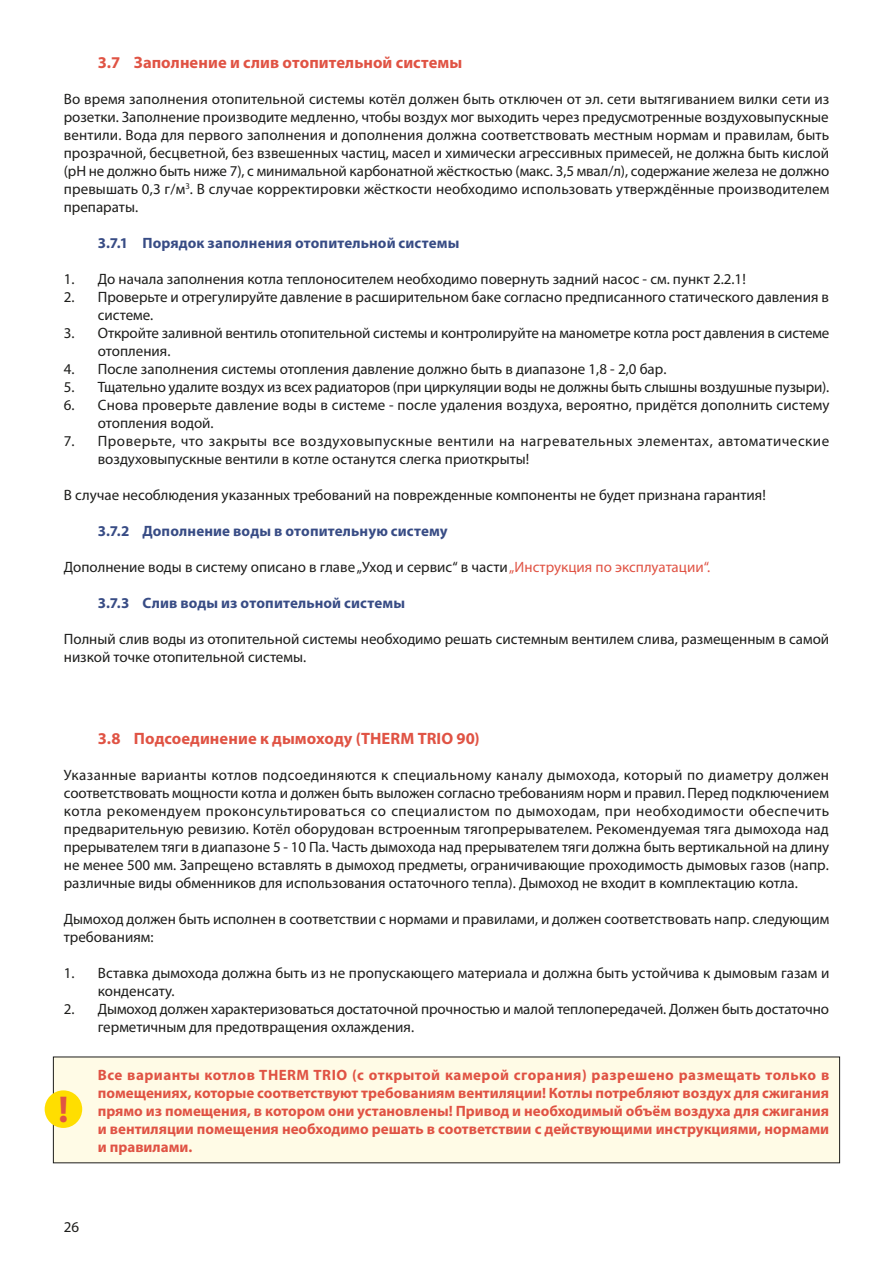
<style>
.page{position:relative;width:893px;height:1263px;background:#fff}
.page>*{position:absolute;margin:0;border:0;box-sizing:border-box;transform-origin:0 0}
.t1{font:700 37.5px "Myriad Pro";color:#e05344}
.t2{font:700 16.5px "Myriad Pro";letter-spacing:.005em;color:#e05344}
.t3{font:15px/18px "Myriad Pro";color:#1d1d1b}
.t4{font:700 15px/18px "Myriad Pro";color:#e05344;text-align:justify}
.t5{font:15px/18px "Myriad Pro";letter-spacing:.025em;color:#1d1d1b}
.t6{font:700 15px "Myriad Pro";letter-spacing:.01em;color:#384c85}
.s1{color:#e05344}
</style>
<div class="page">
<div style="left:53px;top:1057px;width:787px;height:106px;background:#fffbe6"></div>
<div style="left:45px;top:1090px;width:37px;height:38px;background:#ffde00;border-radius:50%"></div>
<p class="t2" style="left:98px;top:51px;width:366px">3.7 Заполнение и слив отопительной системы</p>
<p class="t3" style="left:64px;top:89px;width:767px;text-align:justify">Во время заполнения отопительной системы котёл должен быть отключен от эл. сети вытягиванием вилки сети из розетки. Заполнение производите медленно, чтобы воздух мог выходить через предусмотренные воздуховыпускные вентили. Вода для первого заполнения и дополнения должна соответствовать местным нормам и правилам, быть прозрачной, бесцветной, без взвешенных частиц, масел и химически агрессивных примесей, не должна быть кислой (рН не должно быть ниже 7), с минимальной карбонатной жёсткостью (макс. 3,5 мвал/л), содержание железа не должно превышать 0,3 г/м<sup>3</sup>. В случае корректировки жёсткости необходимо использовать утверждённые производителем препараты.</p>
<p class="t6" style="left:98px;top:233px;width:363px">3.7.1 Порядок заполнения отопительной системы</p>
<p class="t3" style="left:64px;top:269px;width:683px">1. До начала заполнения котла теплоносителем необходимо повернуть задний насос - см. пункт 2.2.1!</p>
<p class="t3" style="left:98px;top:287px;width:732px;text-indent:-34px">2. Проверьте и отрегулируйте давление в расширительном баке согласно предписанного статического давления в системе.</p>
<p class="t3" style="left:98px;top:323px;width:733px;text-indent:-34px">3. Откройте заливной вентиль отопительной системы и контролируйте на манометре котла рост давления в системе отопления.</p>
<p class="t3" style="left:64px;top:359px;width:604px">4. После заполнения системы отопления давление должно быть в диапазоне 1,8 - 2,0 бар.</p>
<p class="t3" style="left:64px;top:377px;width:767px">5. Тщательно удалите воздух из всех радиаторов (при циркуляции воды не должны быть слышны воздушные пузыри).</p>
<p class="t3" style="left:98px;top:395px;width:733px;text-indent:-34px">6. Снова проверьте давление воды в системе - после удаления воздуха, вероятно, придётся дополнить систему отопления водой.</p>
<p class="t5" style="left:98px;top:431px;width:733px;text-indent:-34px">7. Проверьте, что закрыты все воздуховыпускные вентили на нагревательных элементах, автоматические воздуховыпускные вентили в котле останутся слегка приоткрыты!</p>
<p class="t3" style="left:64px;top:485px;width:703px">В случае несоблюдения указанных требований на поврежденные компоненты не будет признана гарантия!</p>
<p class="t6" style="left:98px;top:521px;width:351px">3.7.2 Дополнение воды в отопительную систему</p>
<p class="t3" style="left:64px;top:557px;width:648px">Дополнение воды в систему описано в главе „Уход и сервис“ в части <span class="s1">„Инструкция по эксплуатации“.</span></p>
<p class="t6" style="left:98px;top:593px;width:309px">3.7.3 Слив воды из отопительной системы</p>
<p class="t3" style="left:64px;top:629px;width:767px">Полный слив воды из отопительной системы необходимо решать системным вентилем слива, размещенным в самой низкой точке отопительной системы.</p>
<p class="t2" style="left:98px;top:727px;width:383px">3.8 Подсоединение к дымоходу (THERM TRIO 90)</p>
<p class="t3" style="left:64px;top:765px;width:767px;text-align:justify">Указанные варианты котлов подсоединяются к специальному каналу дымохода, который по диаметру должен соответствовать мощности котла и должен быть выложен согласно требованиям норм и правил. Перед подключением котла рекомендуем проконсультироваться со специалистом по дымоходам, при необходимости обеспечить предварительную ревизию. Котёл оборудован встроенным тягопрерывателем. Рекомендуемая тяга дымохода над прерывателем тяги в диапазоне 5 - 10 Па. Часть дымохода над прерывателем тяги должна быть вертикальной на длину не менее 500 мм. Запрещено вставлять в дымоход предметы, ограничивающие проходимость дымовых газов (напр. различные виды обменников для использования остаточного тепла). Дымоход не входит в комплектацию котла.</p>
<p class="t3" style="left:64px;top:909px;width:767px">Дымоход должен быть исполнен в соответствии с нормами и правилами, и должен соответствовать напр. следующим требованиям:</p>
<p class="t3" style="left:98px;top:963px;width:733px;text-indent:-34px">1. Вставка дымохода должна быть из не пропускающего материала и должна быть устойчива к дымовым газам и конденсату.</p>
<p class="t3" style="left:98px;top:999px;width:733px;text-indent:-34px">2. Дымоход должен характеризоваться достаточной прочностью и малой теплопередачей. Должен быть достаточно герметичным для предотвращения охлаждения.</p>
<p class="t4" style="left:98px;top:1065px;width:733px">Все варианты котлов THERM TRIO (с открытой камерой сгорания) разрешено размещать только в помещениях, которые соответствуют требованиям вентиляции! Котлы потребляют воздух для сжигания прямо из помещения, в котором они установлены! Привод и необходимый объём воздуха для сжигания и вентиляции помещения необходимо решать в соответствии с действующими инструкциями, нормами и правилами.</p>
<h1 class="t1" style="left:58px;top:1084px;width:12px">!</h1>
<p class="t3" style="left:64px;top:1217px;width:17px">26</p>
</div>
